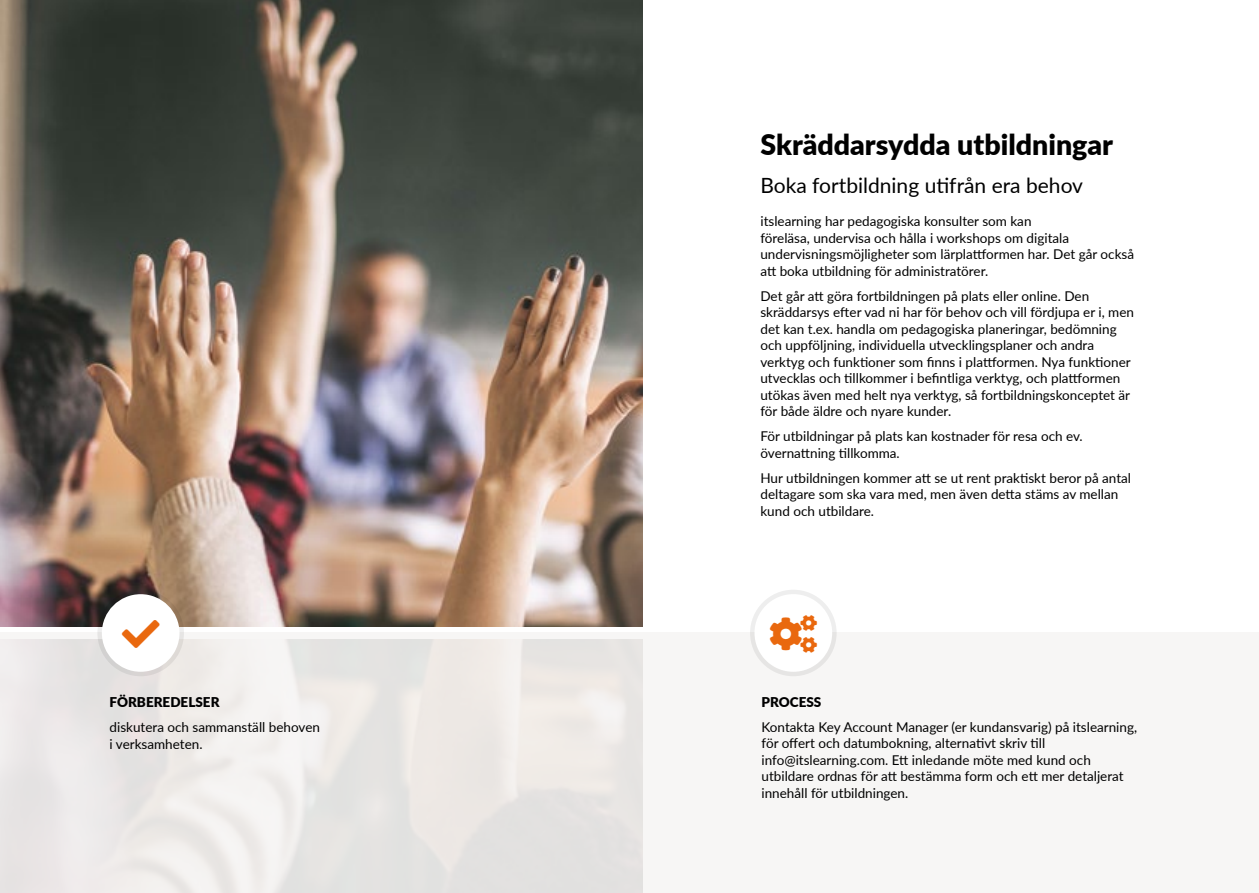
<style>
.page{position:relative;width:1259px;height:893px;background:#fff}
.page>*{position:absolute;margin:0;border:0;box-sizing:border-box;transform-origin:0 0}
.t1{font:900 28.5px "Lato";color:#000}
.t2{font:21px "Lato";color:#000}
.t3{font:13.5px/16.5px "Lato";color:#000}
.t4{font:900 13.5px "Lato";color:#000}
</style>
<div class="page">
<div style="left:617px;top:632px;width:642px;height:261px;background:#f7f6f5"></div>
<div style="left:0;top:632px;width:642px;height:261px;background:linear-gradient(to right,#eceae9,#eae7e4)"></div>
<img style="left:0;top:0;width:642px;height:627px">
<div style="left:102px;top:594px;width:77px;height:78px;background:#fff;border-radius:50%"></div>
<div style="left:97px;top:590px;width:87px;height:86px;border:4px solid #020203;border-radius:50%"></div>
<div style="left:754px;top:594px;width:78px;height:78px;background:#fff;border-radius:50%"></div>
<div style="left:750px;top:590px;width:86px;height:86px;border:4px solid #020203;border-radius:50%"></div>
<p class="t4" style="left:110px;top:692px;width:111px">FÖRBEREDELSER</p>
<p class="t3" style="left:110px;top:718px;width:212px">diskutera och sammanställ behoven i verksamheten.</p>
<h1 class="t1" style="left:760px;top:123px;width:354px">Skräddarsydda utbildningar</h1>
<h2 class="t2" style="left:760px;top:170px;width:324px">Boka fortbildning utifrån era behov</h2>
<p class="t3" style="left:760px;top:212px;width:375px">itslearning har pedagogiska konsulter som kan<br>föreläsa, undervisa och hålla i workshops om digitala undervisningsmöjligheter som lärplattformen har. Det går också att boka utbildning för administratörer.</p>
<p class="t3" style="left:760px;top:287px;width:375px">Det går att göra fortbildningen på plats eller online. Den skräddarsys efter vad ni har för behov och vill fördjupa er i, men det kan t.ex. handla om pedagogiska planeringar, bedömning och uppföljning, individuella utvecklingsplaner och andra verktyg och funktioner som finns i plattformen. Nya funktioner utvecklas och tillkommer i befintliga verktyg, och plattformen utökas även med helt nya verktyg, så fortbildningskonceptet är för både äldre och nyare kunder.</p>
<p class="t3" style="left:760px;top:427px;width:324px">För utbildningar på plats kan kostnader för resa och ev. övernattning tillkomma.</p>
<p class="t3" style="left:760px;top:469px;width:372px">Hur utbildningen kommer att se ut rent praktiskt beror på antal deltagare som ska vara med, men även detta stäms av mellan kund och utbildare.</p>
<p class="t4" style="left:761px;top:692px;width:61px">PROCESS</p>
<p class="t3" style="left:761px;top:718px;width:377px">Kontakta Key Account Manager (er kundansvarig) på itslearning, för offert och datumbokning, alternativt skriv till info@itslearning.com. Ett inledande möte med kund och utbildare ordnas för att bestämma form och ett mer detaljerat innehåll för utbildningen.</p>
</div>
